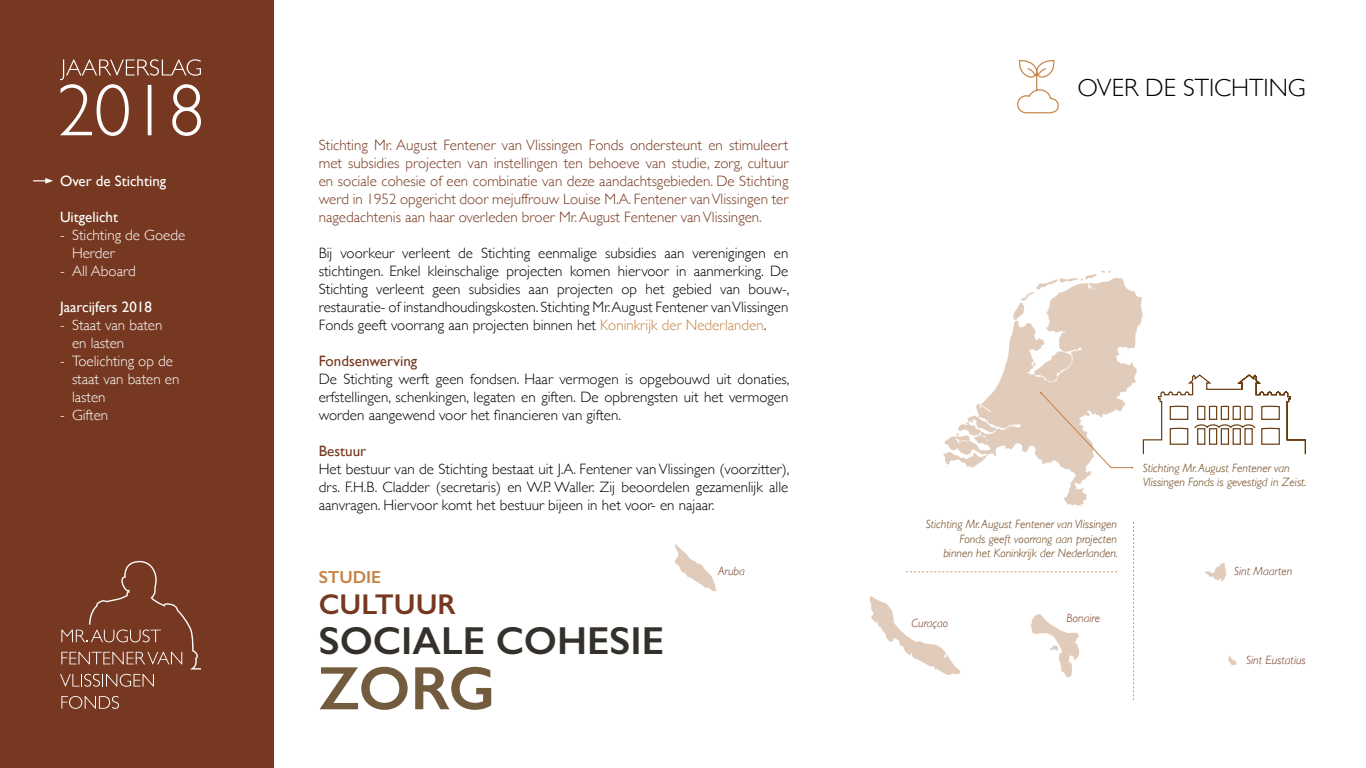
<style>
.page{position:relative;width:1366px;height:768px;background:#fff}
.page>*{position:absolute;margin:0;border:0;box-sizing:border-box;transform-origin:0 0}
.t1{font:600 61.5px "Gill Sans";color:#735b3e}
.t2{font:600 39.1px "Gill Sans";color:#34302b}
.t3{font:600 28.7px "Gill Sans";color:#763820}
.t4{font:300 25px "Gill Sans";color:#000}
.t5{font:600 17.5px "Gill Sans";color:#c58345}
.t6{font:300 15px/18px "Gill Sans";color:#000;text-align:justify}
.t7{font:300 15px/18px "Gill Sans";color:#763820;text-align:justify}
.t8{font:300 15px/18px "Gill Sans";color:#fff}
.t9{font:15px "Gill Sans";color:#fff}
.t10{font:15px "Gill Sans";color:#763820}
.t11{font:italic 300 12px/14.4px "Gill Sans";color:#693c11}
.t12{font:italic 300 12px "Gill Sans";color:#763820}
.s1{color:#c58345}
</style>
<div class="page">
<div style="left:0;top:0;width:273px;height:768px;background:#763820"></div>
<svg style="left:60px;top:561px;width:141px;height:126px"></svg>
<svg style="left:61px;top:696px;width:58px;height:13px"></svg>
<svg style="left:1017px;top:60px;width:42px;height:54px"></svg>
<svg style="left:1085px;top:271px;width:26px;height:7px"></svg>
<svg style="left:943px;top:278px;width:200px;height:228px"></svg>
<svg style="left:1040px;top:392px;width:93px;height:77px"></svg>
<svg style="left:1142px;top:374px;width:164px;height:81px"></svg>
<svg style="left:675px;top:544px;width:562px;height:134px"></svg>
<svg style="left:1133px;top:522px;width:1px;height:178px"></svg>
<svg style="left:906px;top:571px;width:211px;height:1px"></svg>
<svg style="left:60px;top:59px;width:141px;height:77px"></svg>
<svg style="left:33px;top:178px;width:20px;height:6px"></svg>
<p class="t9" style="left:60px;top:172px;width:108px">Over de Stichting</p>
<p class="t9" style="left:60px;top:208px;width:60px">Uitgelicht</p>
<p class="t8" style="left:72px;top:225px;width:115px;text-indent:-12px">- Stichting de Goede<br>Herder</p>
<p class="t8" style="left:60px;top:261px;width:77px">- All Aboard</p>
<p class="t9" style="left:60px;top:298px;width:93px">Jaarcijfers 2018</p>
<p class="t8" style="left:72px;top:315px;width:92px;text-indent:-12px">- Staat van baten en lasten</p>
<p class="t8" style="left:72px;top:351px;width:109px;text-indent:-12px">- Toelichting op de staat van baten en lasten</p>
<p class="t8" style="left:60px;top:405px;width:50px">- Giften</p>
<h3 class="t4" style="left:1077px;top:68px;width:230px">OVER DE STICHTING</h3>
<p class="t7" style="left:319px;top:135px;width:471px">Stichting Mr. August Fentener van Vlissingen Fonds ondersteunt en stimuleert met subsidies projecten van instellingen ten behoeve van studie, zorg, cultuur en sociale cohesie of een combinatie van deze aandachtsgebieden. De Stichting werd in 1952 opgericht door mejuffrouw Louise M.A. Fentener van Vlissingen ter nagedachtenis aan haar overleden broer Mr. August Fentener van Vlissingen.</p>
<p class="t6" style="left:319px;top:243px;width:472px">Bij voorkeur verleent de Stichting eenmalige subsidies aan verenigingen en stichtingen. Enkel kleinschalige projecten komen hiervoor in aanmerking. De Stichting verleent geen subsidies aan projecten op het gebied van bouw-, restauratie- of instandhoudingskosten. Stichting Mr. August Fentener van Vlissingen Fonds geeft voorrang aan projecten binnen het <span class="s1">Koninkrijk der Nederlanden</span>.</p>
<p class="t10" style="left:319px;top:352px;width:100px">Fondsenwerving</p>
<p class="t6" style="left:319px;top:369px;width:472px">De Stichting werft geen fondsen. Haar vermogen is opgebouwd uit donaties, erfstellingen, schenkingen, legaten en giften. De opbrengsten uit het vermogen worden aangewend voor het financieren van giften.</p>
<p class="t10" style="left:319px;top:442px;width:49px">Bestuur</p>
<p class="t6" style="left:319px;top:459px;width:472px">Het bestuur van de Stichting bestaat uit J.A. Fentener van Vlissingen (voorzitter), drs. F.H.B. Cladder (secretaris) en W.P. Waller. Zij beoordelen gezamenlijk alle aanvragen. Hiervoor komt het bestuur bijeen in het voor- en najaar.</p>
<p class="t11" style="left:1143px;top:461px;width:165px">Stichting Mr. August Fentener van<br>Vlissingen Fonds is gevestigd in Zeist.</p>
<p class="t5" style="left:319px;top:566px;width:64px">STUDIE</p>
<h3 class="t3" style="left:319px;top:586px;width:139px">CULTUUR</h3>
<h2 class="t2" style="left:319px;top:617px;width:347px">SOCIALE COHESIE</h2>
<h1 class="t1" style="left:319px;top:651px;width:178px">ZORG</h1>
<p class="t12" style="left:718px;top:564px;width:28px">Aruba</p>
<p class="t11" style="left:926px;top:517px;width:194px;text-align:right">Stichting Mr. August Fentener van Vlissingen<br>Fonds geeft voorrang aan projecten<br>binnen het Koninkrijk der Nederlanden.</p>
<p class="t12" style="left:912px;top:617px;width:38px">Curaçao</p>
<p class="t12" style="left:1066px;top:612px;width:35px">Bonaire</p>
<p class="t12" style="left:1234px;top:564px;width:60px">Sint Maarten</p>
<p class="t12" style="left:1246px;top:654px;width:61px">Sint Eustatius</p>
</div>
